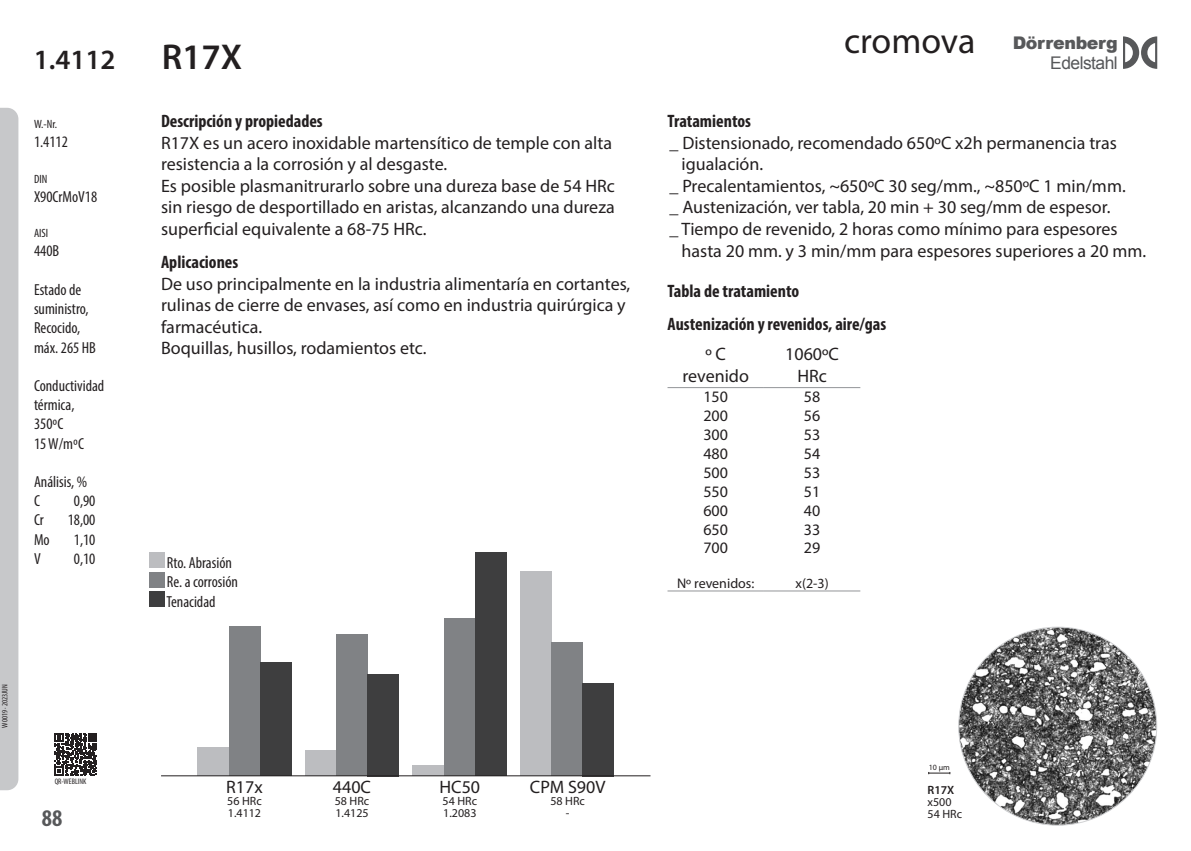
<style>
.page{position:relative;width:1191px;height:851px;background:#fff}
.page>*{position:absolute;margin:0;border:0;box-sizing:border-box;transform-origin:0 0}
.t1{font:36px "Myriad Pro";color:#231f20}
.Titulo_página_desc{font:600 36px "Myriad Pro";color:#231f20}
.Titulo_página_desc-2{font:600 28px "Myriad Pro";color:#231f20}
.t2{font:700 condensed 24px "Myriad Pro";color:#57585a}
.Cuerpo_Texto_descripción{font:18px/21.6px "Myriad Pro";color:#231f20}
.Cuerpo_Texto_Esquema{font:18px/21.6px "Myriad Pro";color:#231f20}
.TITULO_DESCRIPCION{font:700 condensed 18px "Myriad Pro";color:#231f20}
.t3{font:900 17.4px "Arial";letter-spacing:-.02em;color:#57585a}
.t4{font:17.4px "Arial";letter-spacing:-.03em;color:#57585a}
.Equivalencias_SIMBOLO{font:condensed 16px "Myriad Pro";color:#231f20}
.t5{font:16px "Myriad Pro";color:#231f20}
.t6{font:14px "Myriad Pro";color:#231f20}
.t7{font:12px "Myriad Pro";color:#231f20}
.Equivalencias_NORM{font:condensed 12px "Myriad Pro";color:#231f20}
.t8{font:600 12px "Myriad Pro";color:#231f20}
.t9{font:condensed 8px "Myriad Pro";color:#231f20}
.t10{font:8px "Myriad Pro";color:#231f20}
</style>
<div class="page">
<svg style="left:55px;top:733px;width:42px;height:42px"></svg>
<svg style="left:1123px;top:36px;width:34px;height:33px"></svg>
<div style="left:0;top:108px;width:18px;height:682px;background:#c7c8ca"></div>
<hr style="left:667px;top:387px;width:97px;height:1px;background:#939598">
<hr style="left:764px;top:387px;width:96px;height:1px;background:#939598">
<hr style="left:667px;top:590px;width:97px;height:1px;background:#939598">
<hr style="left:764px;top:590px;width:96px;height:1px;background:#939598">
<div style="left:198px;top:747px;width:31px;height:29px;background:#bcbdc0"></div>
<div style="left:229px;top:626px;width:31px;height:150px;background:#808285"></div>
<div style="left:260px;top:662px;width:31px;height:114px;background:#3e3e3f"></div>
<div style="left:305px;top:750px;width:31px;height:26px;background:#bcbdc0"></div>
<div style="left:336px;top:634px;width:31px;height:142px;background:#808285"></div>
<div style="left:367px;top:673px;width:32px;height:103px;background:#3e3e3f"></div>
<div style="left:413px;top:765px;width:31px;height:11px;background:#bcbdc0"></div>
<div style="left:444px;top:618px;width:31px;height:158px;background:#808285"></div>
<div style="left:475px;top:552px;width:31px;height:224px;background:#3e3e3f"></div>
<div style="left:520px;top:571px;width:31px;height:205px;background:#bcbdc0"></div>
<div style="left:551px;top:642px;width:31px;height:134px;background:#808285"></div>
<div style="left:582px;top:683px;width:32px;height:93px;background:#3e3e3f"></div>
<hr style="left:161px;top:775px;width:489px;height:1px;background:#231f20">
<div style="left:149px;top:552px;width:15px;height:16px;background:#bcbdc0"></div>
<div style="left:149px;top:571px;width:15px;height:16px;background:#808285"></div>
<div style="left:149px;top:591px;width:15px;height:15px;background:#3e3e3f"></div>
<img style="left:958px;top:627px;width:198px;height:198px;border-radius:99px">
<svg style="left:928px;top:772px;width:22px;height:2px"></svg>
<p class="Titulo_página_desc-2" style="left:34px;top:42px;width:83px">1.4112</p>
<p class="Titulo_página_desc" style="left:162px;top:34px;width:82px">R17X</p>
<p class="Equivalencias_NORM" style="left:34px;top:117px;width:24px">W.-Nr.</p>
<p class="Equivalencias_SIMBOLO" style="left:34px;top:132px;width:35px">1.4112</p>
<p class="Equivalencias_NORM" style="left:34px;top:171px;width:15px">DIN</p>
<p class="Equivalencias_SIMBOLO" style="left:34px;top:187px;width:65px">X90CrMoV18</p>
<p class="Equivalencias_NORM" style="left:34px;top:226px;width:16px">AISI</p>
<p class="Equivalencias_SIMBOLO" style="left:34px;top:241px;width:27px">440B</p>
<p class="Equivalencias_SIMBOLO" style="left:34px;top:280px;width:49px">Estado de</p>
<p class="Equivalencias_SIMBOLO" style="left:34px;top:299px;width:56px">suministro,</p>
<p class="Equivalencias_SIMBOLO" style="left:34px;top:318px;width:48px">Recocido,</p>
<p class="Equivalencias_SIMBOLO" style="left:34px;top:337px;width:63px">máx. 265 HB</p>
<p class="Equivalencias_SIMBOLO" style="left:34px;top:376px;width:72px">Conductividad</p>
<p class="Equivalencias_SIMBOLO" style="left:34px;top:395px;width:42px">térmica,</p>
<p class="Equivalencias_SIMBOLO" style="left:34px;top:414px;width:31px">350ºC</p>
<p class="Equivalencias_SIMBOLO" style="left:34px;top:433px;width:51px">15 W/mºC</p>
<p class="Equivalencias_SIMBOLO" style="left:34px;top:472px;width:55px">Análisis, %</p>
<p class="Equivalencias_SIMBOLO" style="left:34px;top:491px;width:7px">C</p>
<p class="Equivalencias_SIMBOLO" style="left:74px;top:491px;width:23px">0,90</p>
<p class="Equivalencias_SIMBOLO" style="left:34px;top:510px;width:11px">Cr</p>
<p class="Equivalencias_SIMBOLO" style="left:68px;top:510px;width:29px">18,00</p>
<p class="Equivalencias_SIMBOLO" style="left:34px;top:529px;width:17px">Mo</p>
<p class="Equivalencias_SIMBOLO" style="left:74px;top:529px;width:23px">1,10</p>
<p class="Equivalencias_SIMBOLO" style="left:34px;top:548px;width:8px">V</p>
<p class="Equivalencias_SIMBOLO" style="left:74px;top:548px;width:23px">0,10</p>
<p class="TITULO_DESCRIPCION" style="left:161px;top:110px;width:163px">Descripción y propiedades</p>
<p class="Cuerpo_Texto_descripción" style="left:161px;top:131px;width:452px">R17X es un acero inoxidable martensítico de temple con alta resistencia a la corrosión y al desgaste.</p>
<p class="Cuerpo_Texto_descripción" style="left:161px;top:175px;width:455px;text-align:justify">Es posible plasmanitrurarlo sobre una dureza base de 54 HRc sin riesgo de desportillado en aristas, alcanzando una dureza superficial equivalente a 68-75 HRc.</p>
<p class="TITULO_DESCRIPCION" style="left:161px;top:251px;width:79px">Aplicaciones</p>
<p class="Cuerpo_Texto_descripción" style="left:161px;top:272px;width:471px">De uso principalmente en la industria alimentaría en cortantes, rulinas de cierre de envases, así como en industria quirúrgica y farmacéutica.</p>
<p class="Cuerpo_Texto_descripción" style="left:161px;top:337px;width:267px">Boquillas, husillos, rodamientos etc.</p>
<p class="Equivalencias_SIMBOLO" style="left:167px;top:553px;width:67px">Rto. Abrasión</p>
<p class="Equivalencias_SIMBOLO" style="left:167px;top:572px;width:73px">Re. a corrosión</p>
<p class="Equivalencias_SIMBOLO" style="left:166px;top:591px;width:51px">Tenacidad</p>
<p class="t9" style="left:0;top:727px;width:45px;rotate:-90deg">W0019 · 2023JUN</p>
<p class="t9" style="left:55px;top:776px;width:33px">QR-WEBLINK</p>
<h3 class="t2" style="left:42px;top:803px;width:22px">88</h3>
<p class="Cuerpo_Texto_descripción" style="left:226px;top:775px;width:38px">R17x</p>
<p class="t7" style="left:227px;top:793px;width:36px">56 HRc</p>
<p class="t7" style="left:228px;top:805px;width:35px">1.4112</p>
<p class="Cuerpo_Texto_descripción" style="left:333px;top:775px;width:40px">440C</p>
<p class="t7" style="left:335px;top:793px;width:36px">58 HRc</p>
<p class="t7" style="left:335px;top:805px;width:35px">1.4125</p>
<p class="Cuerpo_Texto_descripción" style="left:439px;top:775px;width:42px">HC50</p>
<p class="t7" style="left:442px;top:793px;width:36px">54 HRc</p>
<p class="t7" style="left:443px;top:805px;width:35px">1.2083</p>
<p class="Cuerpo_Texto_descripción" style="left:530px;top:775px;width:77px">CPM S90V</p>
<p class="t7" style="left:550px;top:793px;width:36px">58 HRc</p>
<p class="t7" style="left:566px;top:805px;width:5px">-</p>
<h1 class="t1" style="left:844px;top:19px;width:133px">cromova</h1>
<p class="t3" style="left:1012px;top:30px;width:106px">Dörrenberg</p>
<p class="t4" style="left:1050px;top:51px;width:69px">Edelstahl</p>
<p class="TITULO_DESCRIPCION" style="left:667px;top:110px;width:85px">Tratamientos</p>
<p class="Cuerpo_Texto_Esquema" style="left:681px;top:131px;width:437px;text-indent:-12px">_ Distensionado, recomendado 650ºC x2h permanencia tras igualación.</p>
<p class="Cuerpo_Texto_Esquema" style="left:669px;top:175px;width:458px">_ Precalentamientos, ~650ºC 30 seg/mm., ~850ºC 1 min/mm.</p>
<p class="Cuerpo_Texto_Esquema" style="left:669px;top:196px;width:442px">_ Austenización, ver tabla, 20 min + 30 seg/mm de espesor.</p>
<p class="Cuerpo_Texto_Esquema" style="left:681px;top:218px;width:466px;text-indent:-12px">_ Tiempo de revenido, 2 horas como mínimo para espesores hasta 20 mm. y 3 min/mm para espesores superiores a 20 mm.</p>
<p class="TITULO_DESCRIPCION" style="left:667px;top:279px;width:133px">Tabla de tratamiento</p>
<p class="TITULO_DESCRIPCION" style="left:667px;top:312px;width:220px">Austenización y revenidos, aire/gas</p>
<p class="Cuerpo_Texto_descripción" style="left:705px;top:343px;width:22px">º C</p>
<p class="Cuerpo_Texto_descripción" style="left:682px;top:365px;width:68px">revenido</p>
<p class="Cuerpo_Texto_descripción" style="left:785px;top:343px;width:55px">1060ºC</p>
<p class="Cuerpo_Texto_descripción" style="left:797px;top:365px;width:31px">HRc</p>
<p class="t5" style="left:703px;top:387px;width:26px">150</p>
<p class="t5" style="left:804px;top:387px;width:18px">58</p>
<p class="t5" style="left:703px;top:406px;width:26px">200</p>
<p class="t5" style="left:804px;top:406px;width:18px">56</p>
<p class="t5" style="left:703px;top:424px;width:26px">300</p>
<p class="t5" style="left:804px;top:424px;width:18px">53</p>
<p class="t5" style="left:703px;top:444px;width:26px">480</p>
<p class="t5" style="left:804px;top:444px;width:18px">54</p>
<p class="t5" style="left:703px;top:463px;width:26px">500</p>
<p class="t5" style="left:804px;top:463px;width:18px">53</p>
<p class="t5" style="left:703px;top:481px;width:26px">550</p>
<p class="t5" style="left:804px;top:481px;width:18px">51</p>
<p class="t5" style="left:703px;top:500px;width:26px">600</p>
<p class="t5" style="left:804px;top:500px;width:18px">40</p>
<p class="t5" style="left:703px;top:519px;width:26px">650</p>
<p class="t5" style="left:804px;top:519px;width:18px">33</p>
<p class="t5" style="left:703px;top:538px;width:26px">700</p>
<p class="t5" style="left:804px;top:538px;width:18px">29</p>
<p class="t6" style="left:677px;top:574px;width:79px">Nº revenidos:</p>
<p class="t6" style="left:795px;top:574px;width:35px">x(2-3)</p>
<p class="t10" style="left:928px;top:762px;width:22px">10 µm</p>
<p class="t8" style="left:927px;top:781px;width:28px">R17X</p>
<p class="t7" style="left:927px;top:794px;width:26px">x500</p>
<p class="t7" style="left:927px;top:806px;width:36px">54 HRc</p>
</div>
